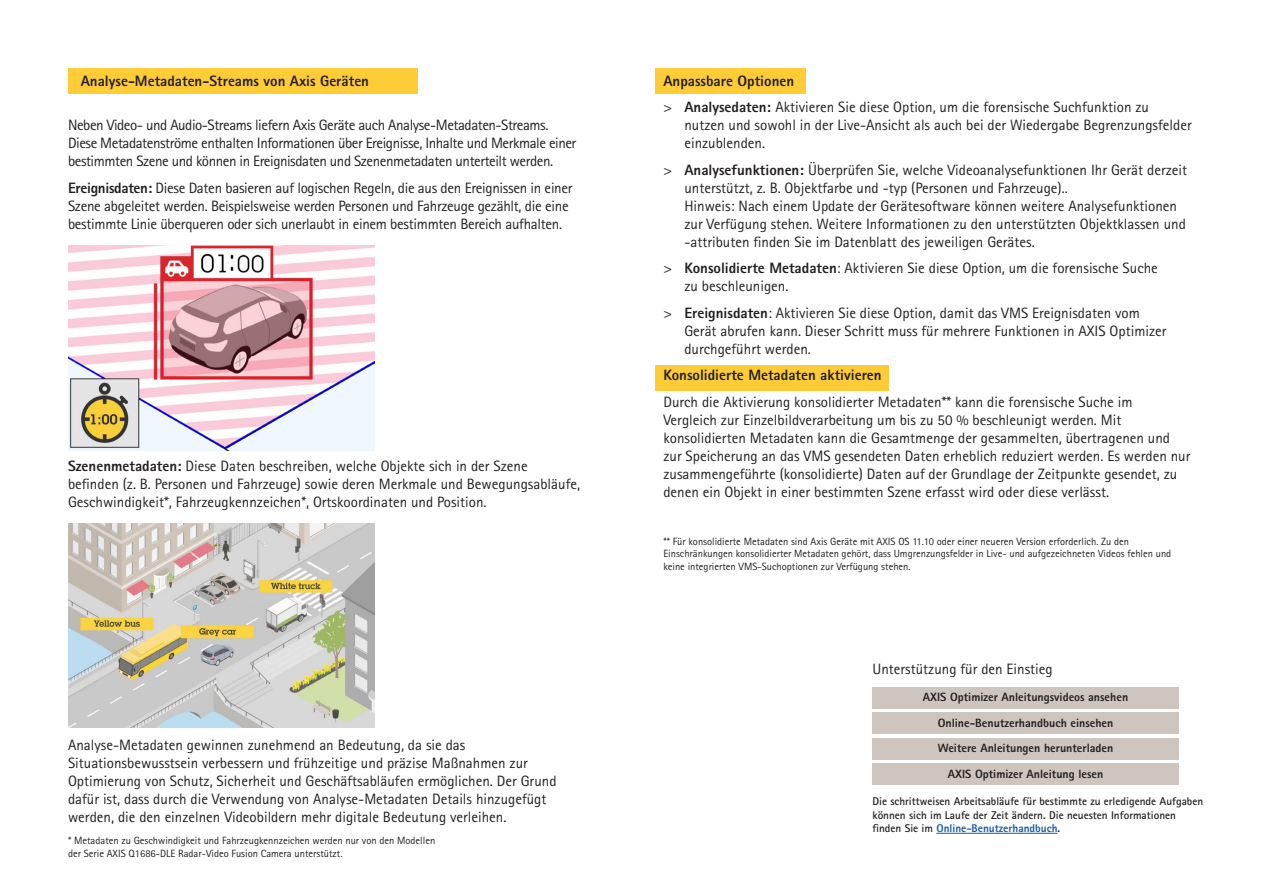
<style>
.page{position:relative;width:1263px;height:893px;background:#fff}
.page>*{position:absolute;margin:0;border:0;box-sizing:border-box;transform-origin:0 0}
.t1{font:15px/18px "Rotis Sans Serif Pro";color:#231f20}
.t2{font:15px/18px "Rotis Sans Serif Pro";letter-spacing:-.02em;color:#231f20}
.t3{font:15px/18px "Rotis Sans Serif Pro";letter-spacing:-.03em;color:#231f20}
.t4{font:800 15px "Rotis Sans Serif Pro";color:#231f20}
.t5{font:800 12px "Rotis Sans Serif Pro";color:#231f20}
.t6{font:700 11.25px/13.5px "Rotis Sans Serif Pro";color:#231f20}
.t7{font:10.5px/12.6px "Rotis Sans Serif Pro";color:#231f20}
.s1{font-weight:800}
.s2{font-weight:800;color:#175d9e}
</style>
<div class="page">
<div style="left:656px;top:365px;width:233px;height:25px;background:#fecc37"></div>
<div style="left:656px;top:68px;width:150px;height:26px;background:#fecc37"></div>
<div style="left:68px;top:68px;width:349px;height:26px;background:#fecc37"></div>
<div style="left:872px;top:712px;width:307px;height:22px;background:#cdc5be"></div>
<div style="left:872px;top:738px;width:307px;height:22px;background:#cdc5be"></div>
<div style="left:872px;top:687px;width:307px;height:21px;background:#cdc5be"></div>
<div style="left:872px;top:763px;width:307px;height:22px;background:#cdc5be"></div>
<hr style="left:936px;top:833px;width:121px;height:1px;background:#175d9e">
<img style="left:68px;top:246px;width:306px;height:204px">
<img style="left:68px;top:524px;width:306px;height:204px">
<p class="t4" style="left:81px;top:71px;width:290px">Analyse-Metadaten-Streams von Axis Geräten</p>
<p class="t3" style="left:68px;top:116px;width:510px">Neben Video- und Audio-Streams liefern Axis Geräte auch Analyse-Metadaten-Streams.<br>Diese Metadatenströme enthalten Informationen über Ereignisse, Inhalte und Merkmale einer bestimmten Szene und können in Ereignisdaten und Szenenmetadaten unterteilt werden.</p>
<p class="t2" style="left:68px;top:179px;width:506px"><span class="s1">Ereignisdaten:</span> Diese Daten basieren auf logischen Regeln, die aus den Ereignissen in einer<br>Szene abgeleitet werden. Beispielsweise werden Personen und Fahrzeuge gezählt, die eine bestimmte Linie überqueren oder sich unerlaubt in einem bestimmten Bereich aufhalten.</p>
<p class="t1" style="left:68px;top:457px;width:514px"><span class="s1">Szenenmetadaten:</span> Diese Daten beschreiben, welche Objekte sich in der Szene befinden (z. B. Personen und Fahrzeuge) sowie deren Merkmale und Bewegungsabläufe,<br>Geschwindigkeit*, Fahrzeugkennzeichen*, Ortskoordinaten und Position.</p>
<p class="t1" style="left:68px;top:736px;width:490px">Analyse-Metadaten gewinnen zunehmend an Bedeutung, da sie das Situationsbewusstsein verbessern und frühzeitige und präzise Maßnahmen zur Optimierung von Schutz, Sicherheit und Geschäftsabläufen ermöglichen. Der Grund dafür ist, dass durch die Verwendung von Analyse-Metadaten Details hinzugefügt werden, die den einzelnen Videobildern mehr digitale Bedeutung verleihen.</p>
<p class="t7" style="left:68px;top:834px;width:369px;line-height:13.5px">* Metadaten zu Geschwindigkeit und Fahrzeugkennzeichen werden nur von den Modellen der Serie AXIS Q1686-DLE Radar-Video Fusion Camera unterstützt.</p>
<p class="t4" style="left:663px;top:71px;width:132px">Anpassbare Optionen</p>
<p class="t1" style="left:684px;top:98px;width:509px;text-indent:-21px">&gt; <span class="s1">Analysedaten:</span> Aktivieren Sie diese Option, um die forensische Suchfunktion zu nutzen und sowohl in der Live-Ansicht als auch bei der Wiedergabe Begrenzungsfelder einzublenden.</p>
<p class="t1" style="left:684px;top:161px;width:504px;text-indent:-21px">&gt; <span class="s1">Analysefunktionen:</span> Überprüfen Sie, welche Videoanalysefunktionen Ihr Gerät derzeit unterstützt, z. B. Objektfarbe und -typ (Personen und Fahrzeuge)..</p>
<p class="t1" style="left:684px;top:197px;width:503px">Hinweis: Nach einem Update der Gerätesoftware können weitere Analysefunktionen zur Verfügung stehen. Weitere Informationen zu den unterstützten Objektklassen und -attributen finden Sie im Datenblatt des jeweiligen Gerätes.</p>
<p class="t1" style="left:684px;top:259px;width:475px;text-indent:-21px">&gt; <span class="s1">Konsolidierte Metadaten</span>: Aktivieren Sie diese Option, um die forensische Suche zu beschleunigen.</p>
<p class="t1" style="left:684px;top:304px;width:484px;text-indent:-21px">&gt; <span class="s1">Ereignisdaten</span>: Aktivieren Sie diese Option, damit das VMS Ereignisdaten vom<br>Gerät abrufen kann. Dieser Schritt muss für mehrere Funktionen in AXIS Optimizer durchgeführt werden.</p>
<p class="t4" style="left:663px;top:366px;width:220px">Konsolidierte Metadaten aktivieren</p>
<p class="t1" style="left:663px;top:393px;width:528px">Durch die Aktivierung konsolidierter Metadaten** kann die forensische Suche im<br>Vergleich zur Einzelbildverarbeitung um bis zu 50 % beschleunigt werden. Mit konsolidierten Metadaten kann die Gesamtmenge der gesammelten, übertragenen und zur Speicherung an das VMS gesendeten Daten erheblich reduziert werden. Es werden nur zusammengeführte (konsolidierte) Daten auf der Grundlage der Zeitpunkte gesendet, zu denen ein Objekt in einer bestimmten Szene erfasst wird oder diese verlässt.</p>
<p class="t7" style="left:663px;top:535px;width:509px">** Für konsolidierte Metadaten sind Axis Geräte mit AXIS OS 11.10 oder einer neueren Version erforderlich. Zu den<br>Einschränkungen konsolidierter Metadaten gehört, dass Umgrenzungsfelder in Live- und aufgezeichneten Videos fehlen und keine integrierten VMS-Suchoptionen zur Verfügung stehen.</p>
<p class="t1" style="left:872px;top:660px;width:182px">Unterstützung für den Einstieg</p>
<p class="t5" style="left:923px;top:689px;width:207px">AXIS Optimizer Anleitungsvideos ansehen</p>
<p class="t5" style="left:938px;top:715px;width:177px">Online-Benutzerhandbuch einsehen</p>
<p class="t5" style="left:938px;top:741px;width:177px">Weitere Anleitungen herunterladen</p>
<p class="t5" style="left:948px;top:766px;width:157px">AXIS Optimizer Anleitung lesen</p>
<p class="t6" style="left:872px;top:795px;width:332px">Die schrittweisen Arbeitsabläufe für bestimmte zu erledigende Aufgaben können sich im Laufe der Zeit ändern. Die neuesten Informationen finden Sie im <span class="s2">Online-Benutzerhandbuch</span>.</p>
</div>
